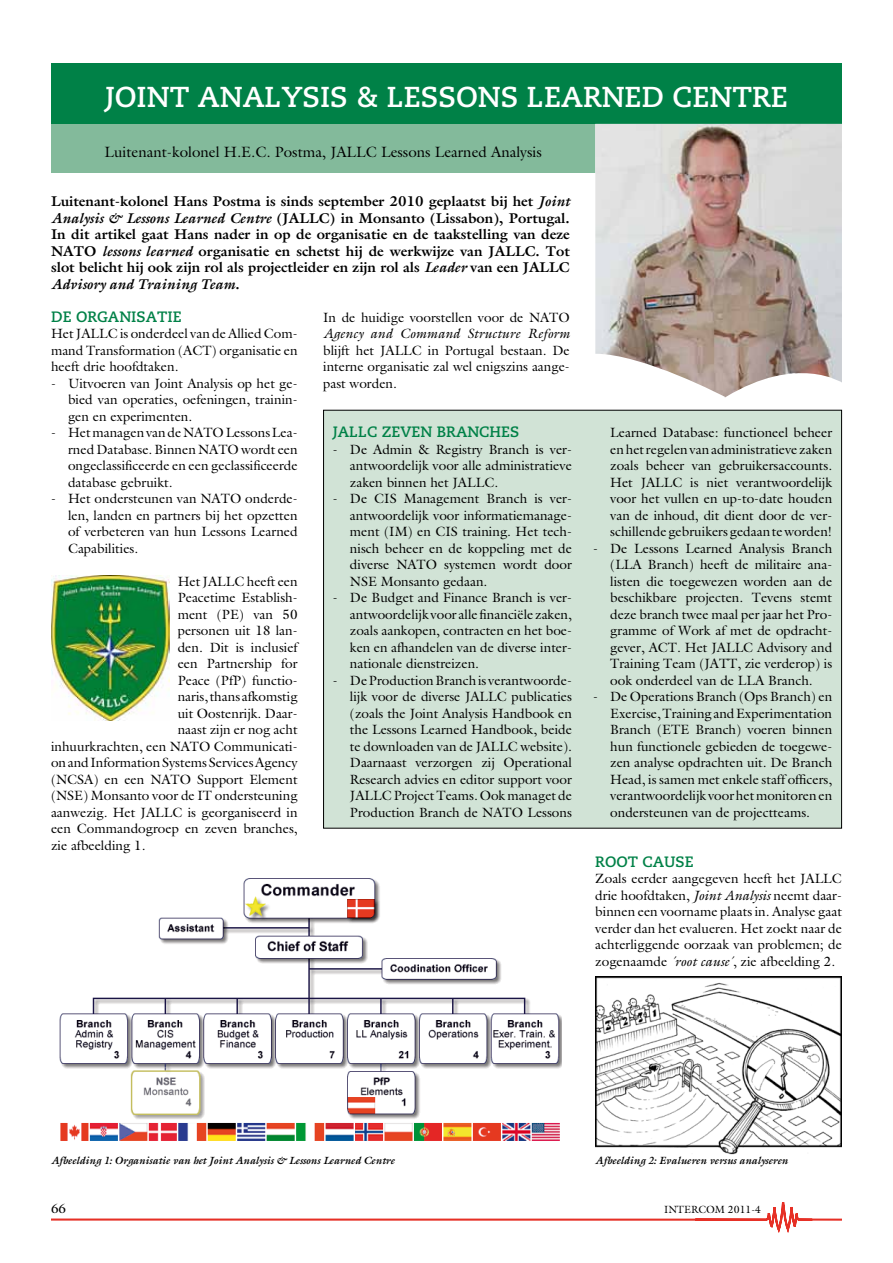
<style>
.page{position:relative;width:893px;height:1263px;background:#fff}
.page>*{position:absolute;margin:0;border:0;box-sizing:border-box;transform-origin:0 0}
.t1{font:700 28.8px "Caecilia";color:#fff}
.t2{font:15px "Galliard Std";color:#000}
.t3{font:700 15px "Caecilia";color:#008147}
.t4{font:700 14.25px/16.5px "Galliard Std";color:#000;text-align:justify}
.t5{font:13.5px/16.5px "Galliard Std";color:#000;text-align:justify}
.t6{font:italic 13.5px "Galliard Std";color:#000}
.t7{font:italic 700 10.5px "Galliard Std";color:#000}
.t8{font:10.5px "Galliard Std";color:#000}
.s1{font-style:italic}
</style>
<div class="page">
<svg style="left:51px;top:1202px;width:791px;height:31px"></svg>
<div style="left:51px;top:124px;width:791px;height:49px;background:#83ba9b"></div>
<div style="left:51px;top:64px;width:791px;height:60px;background:#008147"></div>
<img style="left:595px;top:124px;width:247px;height:274px">
<img style="left:59px;top:878px;width:503px;height:263px">
<img style="left:51px;top:576px;width:118px;height:144px">
<div style="left:324px;top:410px;width:518px;height:418px;background:#d1e3d6"></div>
<img style="left:595px;top:976px;width:247px;height:179px">
<h1 class="t1" style="left:105px;top:80px;width:684px">JOINT ANALYSIS &amp; LESSONS LEARNED CENTRE</h1>
<p class="t2" style="left:104px;top:142px;width:439px">Luitenant-kolonel H.E.C. Postma, JALLC Lessons Learned Analysis</p>
<p class="t4" style="left:51px;top:193px;width:520px">Luitenant-kolonel Hans Postma is sinds september 2010 geplaatst bij het <span class="s1">Joint Analysis &amp; Lessons Learned Centre</span> (JALLC) in Monsanto (Lissabon), Portugal.<br>In dit artikel gaat Hans nader in op de organisatie en de taakstelling van deze NATO <span class="s1">lessons learned</span> organisatie en schetst hij de werkwijze van JALLC. Tot slot belicht hij ook zijn rol als projectleider en zijn rol als <span class="s1">Leader</span> van een JALLC <span class="s1">Advisory and Training Team</span>.</p>
<p class="t3" style="left:51px;top:308px;width:132px">DE ORGANISATIE</p>
<p class="t5" style="left:51px;top:325px;width:248px">Het JALLC is onderdeel van de Allied Com&shy;mand Transformation (ACT) organisatie en heeft drie hoofdtaken.</p>
<p class="t5" style="left:68px;top:375px;width:231px;text-indent:-17px">- Uitvoeren van Joint Analysis op het ge&shy;bied van operaties, oefeningen, trainin&shy;gen en experimenten.</p>
<p class="t5" style="left:68px;top:424px;width:231px;text-indent:-17px">- Het managen van de NATO Lessons Lea&shy;rned Database. Binnen NATO wordt een ongeclassificeerde en een geclassificeerde database gebruikt.</p>
<p class="t5" style="left:68px;top:490px;width:231px;text-indent:-17px">- Het ondersteunen van NATO onderde&shy;len, landen en partners bij het opzetten of verbeteren van hun Lessons Learned Capabilities.</p>
<p class="t5" style="left:178px;top:573px;width:121px">Het JALLC heeft een</p>
<p class="t5" style="left:178px;top:589px;width:121px">Peacetime Establish-</p>
<p class="t5" style="left:178px;top:606px;width:121px">ment (PE) van 50</p>
<p class="t5" style="left:178px;top:622px;width:121px">personen uit 18 lan-</p>
<p class="t5" style="left:178px;top:639px;width:121px">den. Dit is inclusief</p>
<p class="t5" style="left:178px;top:655px;width:121px">een Partnership for</p>
<p class="t5" style="left:178px;top:672px;width:121px">Peace (PfP) functio-</p>
<p class="t5" style="left:178px;top:688px;width:121px">naris, thans afkomstig</p>
<p class="t5" style="left:178px;top:705px;width:121px">uit Oostenrijk. Daar-</p>
<p class="t5" style="left:178px;top:721px;width:121px">naast zijn er nog acht</p>
<p class="t5" style="left:51px;top:738px;width:248px">inhuurkrachten, een NATO Communicati-</p>
<p class="t5" style="left:51px;top:754px;width:248px">on and Information Systems Services Agency</p>
<p class="t5" style="left:51px;top:771px;width:248px">(NCSA) en een NATO Support Element</p>
<p class="t5" style="left:51px;top:787px;width:248px">(NSE) Monsanto voor de IT ondersteuning</p>
<p class="t5" style="left:51px;top:804px;width:248px">aanwezig. Het JALLC is georganiseerd in</p>
<p class="t5" style="left:51px;top:820px;width:248px">een Commandogroep en zeven branches,</p>
<p class="t5" style="left:51px;top:837px;width:96px">zie afbeelding 1.</p>
<p class="t5" style="left:323px;top:309px;width:248px">In de huidige voorstellen voor de NATO</p>
<p class="t6" style="left:323px;top:325px;width:248px">Agency and Command Structure Reform</p>
<p class="t5" style="left:323px;top:342px;width:248px">blijft het JALLC in Portugal bestaan. De interne organisatie zal wel enigszins aange&shy;past worden.</p>
<p class="t3" style="left:333px;top:423px;width:16px">JALLC</p>
<p class="t3" style="left:382px;top:423px;width:76px">ZEVEN BRANC</p>
<p class="t3" style="left:490px;top:423px;width:22px">HES</p>
<p class="t5" style="left:350px;top:441px;width:223px;text-indent:-17px">- De Admin &amp; Registry Branch is ver&shy;antwoordelijk voor alle administratieve zaken binnen het JALLC.</p>
<p class="t5" style="left:350px;top:490px;width:224px;text-indent:-17px">- De CIS Management Branch is ver&shy;antwoordelijk voor informatiemanage&shy;ment (IM) en CIS training. Het tech&shy;nisch beheer en de koppeling met de diverse NATO systemen wordt door NSE Monsanto gedaan.</p>
<p class="t5" style="left:350px;top:589px;width:224px;text-indent:-17px">- De Budget and Finance Branch is ver&shy;antwoordelijk voor alle financiële zaken, zoals aankopen, contracten en het boe&shy;ken en afhandelen van de diverse inter&shy;nationale dienstreizen.</p>
<p class="t5" style="left:350px;top:672px;width:224px;text-indent:-17px">- De Production Branch is verantwoorde&shy;lijk voor de diverse JALLC publicaties (zoals the Joint Analysis Handbook en the Lessons Learned Handbook, beide te downloaden van de JALLC website).<br>Daarnaast verzorgen zij Operational Research advies en editor support voor JALLC Project Teams. Ook managet de Production Branch de NATO Lessons</p>
<p class="t5" style="left:610px;top:424px;width:224px">Learned Database: functioneel beheer en het regelen van administratieve zaken zoals beheer van gebruikersaccounts.<br>Het JALLC is niet verantwoordelijk voor het vullen en up-to-date houden van de inhoud, dit dient door de ver&shy;schillende gebruikers gedaan te worden!</p>
<p class="t5" style="left:610px;top:540px;width:224px;text-indent:-17px">- De Lessons Learned Analysis Branch (LLA Branch) heeft de militaire ana&shy;listen die toegewezen worden aan de beschikbare projecten. Tevens stemt deze branch twee maal per jaar het Pro&shy;gramme of Work af met de opdracht&shy;gever, ACT. Het JALLC Advisory and Training Team (JATT, zie verderop) is ook onderdeel van de LLA Branch.</p>
<p class="t5" style="left:610px;top:688px;width:224px;text-indent:-17px">- De Operations Branch (Ops Branch) en Exercise, Training and Experimentation Branch (ETE Branch) voeren binnen hun functionele gebieden de toegewe&shy;zen analyse opdrachten uit. De Branch Head, is samen met enkele staff officers, verantwoordelijk voor het monitoren en ondersteunen van de projectteams.</p>
<p class="t3" style="left:595px;top:852px;width:100px">ROOT CAUSE</p>
<p class="t5" style="left:595px;top:870px;width:248px">Zoals eerder aangegeven heeft het JALLC drie hoofdtaken, <span class="s1">Joint Analysis</span> neemt daar&shy;binnen een voorname plaats in. Analyse gaat verder dan het evalueren. Het zoekt naar de achterliggende oorzaak van problemen; de zogenaamde <span class="s1">´root cause´</span>, zie afbeelding 2.</p>
<p class="t7" style="left:51px;top:1153px;width:345px">Afbeelding 1: Organisatie van het Joint Analysis &amp; Lessons Learned Centre</p>
<p class="t7" style="left:595px;top:1153px;width:194px">Afbeelding 2: Evalueren versus analyseren</p>
<p class="t5" style="left:51px;top:1200px;width:17px">66</p>
<p class="t8" style="left:664px;top:1203px;width:99px">INTERCOM 2011-4</p>
</div>
